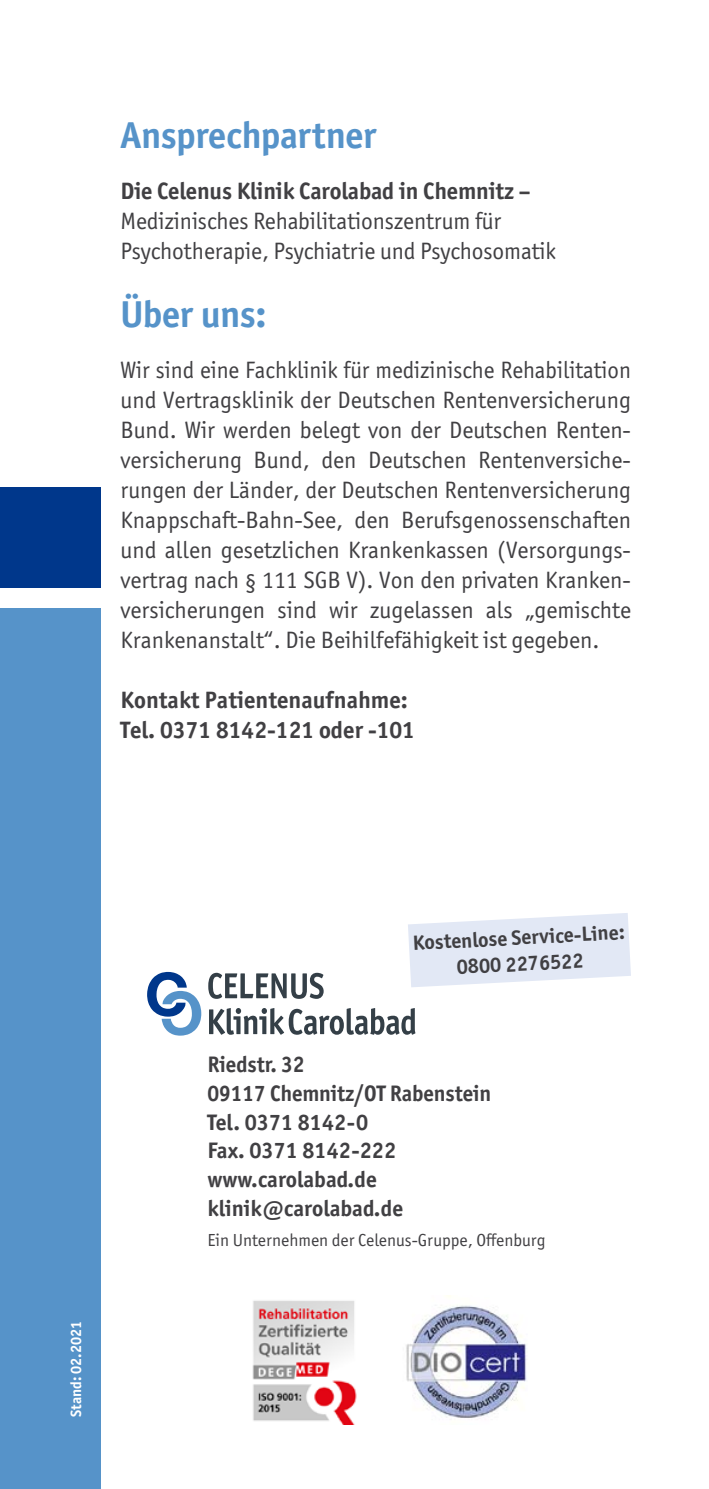
<style>
.page{position:relative;width:709px;height:1489px;background:#fff}
.page>*{position:absolute;margin:0;border:0;box-sizing:border-box;transform-origin:0 0}
.Fly_Große_Headline_b{font:700 37.5px "Officina Sans ITC Pro";letter-spacing:-.01em;color:#5693c9}
.Fly_Fließtext_linksb{font:23.75px/30px "Officina Sans ITC Pro";letter-spacing:-.005em;color:#414043}
.Fly_Fließtext_linksb-2{font:700 23.75px/30px "Officina Sans ITC Pro";color:#414043}
.Fly_Fließtext_linksb-3{font:700 22.5px/28.8px "Officina Sans ITC Pro";color:#414043}
.Fly_Fließtext_linksb-4{font:700 20.75px/26.2px "Officina Sans ITC Pro";color:#414043;text-align:center}
.t1{font:17.5px "Officina Sans ITC Pro";color:#414043}
.Fly_Fließtext_linksb-5{font:700 15px "Officina Sans ITC Pro";color:#fff}
.s1{font-weight:700}
</style>
<div class="page">
<hr style="left:708px;top:366px;width:1px;height:222px;background:#00378b">
<hr style="left:708px;top:609px;width:1px;height:879px;background:#5693c9">
<div style="left:0;top:487px;width:100px;height:100px;background:#00378b"></div>
<div style="left:0;top:608px;width:100px;height:880px;background:#5693c9"></div>
<img style="left:252px;top:1300px;width:105px;height:124px">
<img style="left:406px;top:1295px;width:121px;height:123px">
<svg style="left:208px;top:972px;width:115px;height:26px"></svg>
<svg style="left:147px;top:971px;width:54px;height:64px"></svg>
<svg style="left:209px;top:1008px;width:206px;height:26px"></svg>
<svg style="left:408px;top:913px;width:223px;height:74px"></svg>
<p class="Fly_Große_Headline_b" style="left:120px;top:112px;width:257px">Ansprechpartner</p>
<p class="Fly_Fließtext_linksb" style="left:120px;top:176px;width:437px"><span class="s1">Die Celenus Klinik Carolabad in Chemnitz –<br></span>Medizinisches Rehabilitationszentrum für<br>Psychotherapie, Psychiatrie und Psychosomatik</p>
<p class="Fly_Große_Headline_b" style="left:120px;top:290px;width:148px">Über uns:</p>
<p class="Fly_Fließtext_linksb" style="left:120px;top:355px;width:512px;text-align:justify">Wir sind eine Fachklinik für medizinische Rehabilitation und Vertragsklinik der Deutschen Rentenversicherung Bund. Wir werden belegt von der Deutschen Renten&shy;versicherung Bund, den Deutschen Rentenversiche&shy;rungen der Länder, der Deutschen Rentenversicherung Knappschaft-Bahn-See, den Berufsgenossenschaften und allen gesetzlichen Krankenkassen (Versorgungs&shy;vertrag nach § 111 SGB V). Von den privaten Kranken&shy;versicherungen sind wir zugelassen als „gemischte Krankenanstalt“. Die Beihilfefähigkeit ist gegeben.</p>
<p class="Fly_Fließtext_linksb-2" style="left:120px;top:684px;width:296px">Kontakt Patientenaufnahme:<br>Tel. 0371 8142-121 oder -101</p>
<p class="Fly_Fließtext_linksb-5" style="left:67px;top:1416px;width:97px;rotate:-90deg">Stand: 02.2021</p>
<p class="Fly_Fließtext_linksb-4" style="left:412px;top:929px;width:214px;rotate:-3deg">Kostenlose Service-Line:<br>0800 2276522</p>
<p class="Fly_Fließtext_linksb-3" style="left:207px;top:1049px;width:285px">Riedstr. 32<br>09117 Chemnitz/OT Rabenstein<br>Tel. 0371 8142-0<br>Fax. 0371 8142-222</p>
<p class="Fly_Fließtext_linksb-3" style="left:207px;top:1164px;width:197px">www.carolabad.de klinik@carolabad.de</p>
<p class="t1" style="left:207px;top:1229px;width:339px">Ein Unternehmen der Celenus-Gruppe, Offenburg</p>
</div>
